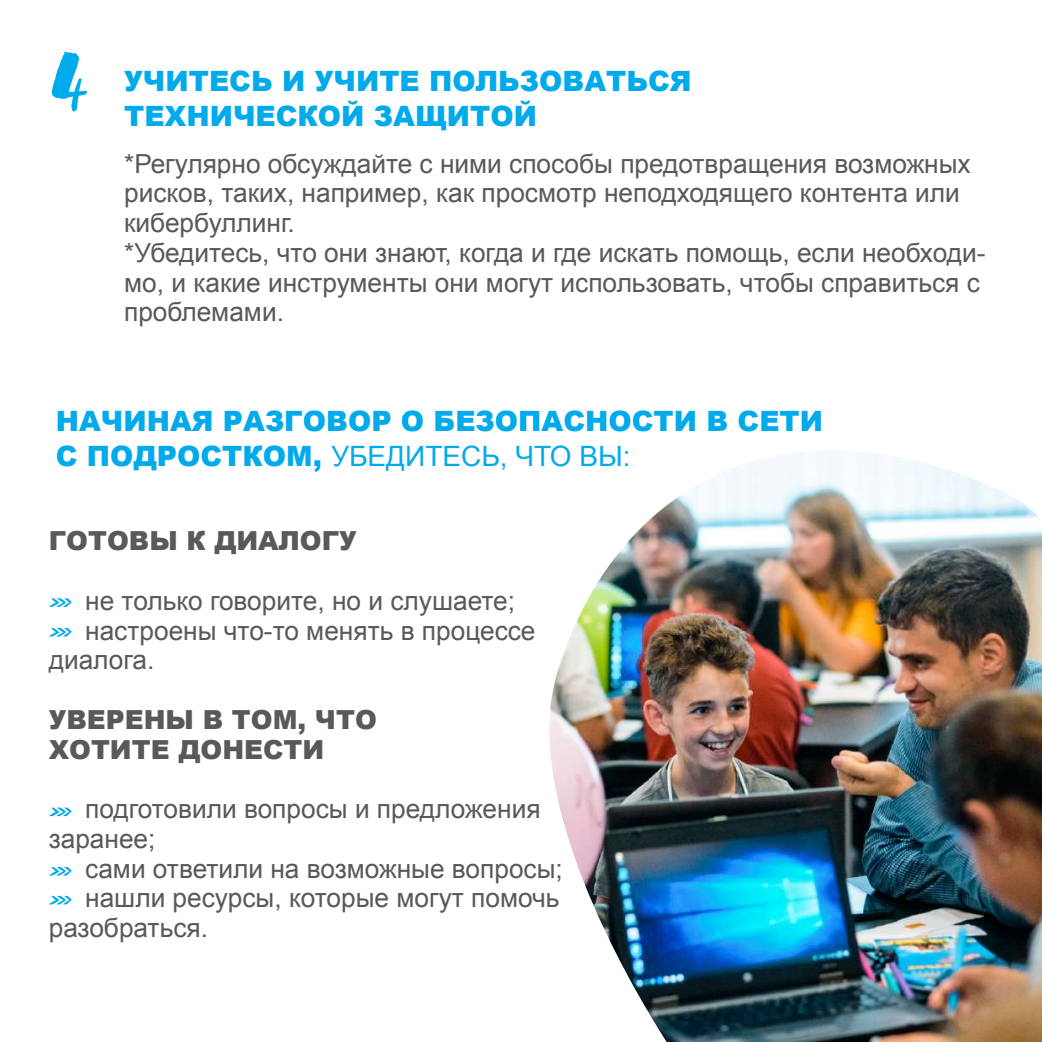
<style>
.page{position:relative;width:1042px;height:1042px;background:#fff}
.page>*{position:absolute;margin:0;border:0;box-sizing:border-box;transform-origin:0 0}
.t1{font:84px "Markella";color:#00abec}
.t2{font:900 28px/35px "Arial";color:#00aaeb}
.t3{font:26.25px/29.8px "Arial";color:#58595b}
.t4{font:900 26.25px/29.8px "Arial";color:#58595b}
.s1{font-weight:400}
</style>
<div class="page">
<img style="left:549px;top:450px;width:493px;height:592px">
<svg style="left:49px;top:598px;width:23px;height:9px"></svg>
<svg style="left:49px;top:628px;width:23px;height:8px"></svg>
<svg style="left:49px;top:807px;width:23px;height:9px"></svg>
<svg style="left:49px;top:867px;width:23px;height:8px"></svg>
<svg style="left:49px;top:896px;width:23px;height:8px"></svg>
<h1 class="t1" style="left:48px;top:36px;width:45px">4</h1>
<p class="t2" style="left:124px;top:63px;width:569px">УЧИТЕСЬ И УЧИТЕ ПОЛЬЗОВАТЬСЯ</p>
<p class="t2" style="left:124px;top:98px;width:414px">ТЕХНИЧЕСКОЙ ЗАЩИТОЙ</p>
<p class="t3" style="left:124px;top:148px;width:863px">*Регулярно обсуждайте с ними способы предотвращения возможных рисков, таких, например, как просмотр неподходящего контента или кибербуллинг.<br>*Убедитесь, что они знают, когда и где искать помощь, если необходи&shy;мо, и какие инструменты они могут использовать, чтобы справиться с проблемами.</p>
<p class="t2" style="left:56px;top:403px;width:769px">НАЧИНАЯ РАЗГОВОР О БЕЗОПАСНОСТИ В СЕТИ<br>С ПОДРОСТКОМ, <span class="s1">УБЕДИТЕСЬ, ЧТО ВЫ:</span></p>
<p class="t4" style="left:49px;top:525px;width:310px">ГОТОВЫ К ДИАЛОГУ</p>
<p class="t3" style="left:85px;top:585px;width:431px">не только говорите, но и слушаете;</p>
<p class="t3" style="left:85px;top:615px;width:452px">настроены что-то менять в процессе</p>
<p class="t3" style="left:49px;top:645px;width:107px">диалога.</p>
<p class="t4" style="left:49px;top:704px;width:330px">УВЕРЕНЫ В ТОМ, ЧТО<br>ХОТИТЕ ДОНЕСТИ</p>
<p class="t3" style="left:49px;top:794px;width:493px;text-indent:36px">подготовили вопросы и предложения заранее;</p>
<p class="t3" style="left:85px;top:853px;width:479px">сами ответили на возможные вопросы;</p>
<p class="t3" style="left:85px;top:883px;width:476px">нашли ресурсы, которые могут помочь</p>
<p class="t3" style="left:49px;top:913px;width:161px">разобраться.</p>
</div>
